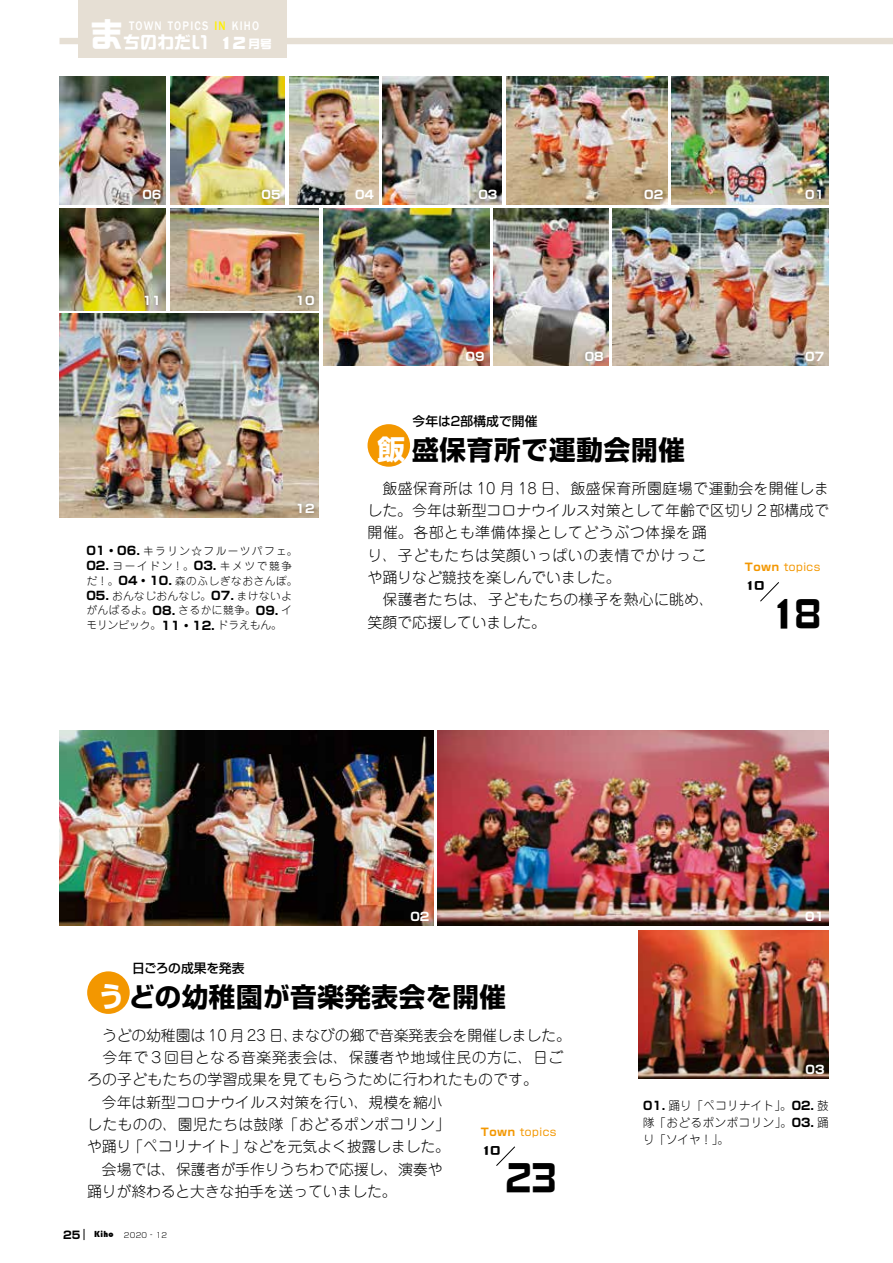
<style>
.page{position:relative;width:893px;height:1263px;background:#fff}
.page>*{position:absolute;margin:0;border:0;box-sizing:border-box;transform-origin:0 0}
.t1{font:42.45px "DF So Gei W7 WINP RKSJ H";color:#000;scale:.8 1}
.t2{font:700 26.55px "Shin Go Pro";letter-spacing:.02em;color:#000}
.t3{font:16.95px "DF So Gei W9 WINP RKSJ H";color:#fff}
.t4{font:300 14.85px/22.4px "Jun 101 Pro";letter-spacing:.005em;color:#000}
.t5{font:300 14.85px "Jun 101 Pro";letter-spacing:.035em;color:#000}
.t6{font:300 14.85px "Jun 101 Pro";letter-spacing:.03em;color:#000}
.t7{font:500 12.75px "Franklin Gothic";letter-spacing:.11em;color:#fff;scale:.86 1}
.t8{font:500 12.75px "Shin Go Pro";color:#000}
.t9{font:500 12.75px "Shin Go Pro";letter-spacing:-.02em;color:#000}
.t10{font:12.75px "DF So Gei W7 WINP RKSJ H";color:#000}
.t11{font:500 12.75px "Franklin Gothic";color:#fff100;scale:.86 1}
.t12{font:300 11.7px/17px "Jun 101 Pro";letter-spacing:.04em;color:#000;text-align:justify}
.t13{font:700 11.7px "Shin Go Pro";color:#fff}
.t14{font:11.7px "DF So Gei W9 WINP RKSJ H";color:#fff}
.t15{font:300 10.65px/14.9px "Jun 101 Pro";letter-spacing:.055em;color:#000;text-align:justify}
.t16{font:300 10.65px/14.9px "Jun 101 Pro";letter-spacing:.135em;color:#000}
.t17{font:10.65px "Shin Go Pro";letter-spacing:.05em;color:#f39700}
.t18{font:700 10.65px "Shin Go Pro";color:#000}
.t19{font:9px "Bauhaus 93";color:#000}
.t20{font:300 7.5px "Shin Go Pro";letter-spacing:.035em;color:#000}
.s1{font-size:33px}
.s2{font-family:"Shin Go Pro";font-weight:700;font-size:11.7px}
.s3{font-size:27.6px;color:#fff}
.s4{font-weight:700}
.s5{font-family:"Shin Go Pro";font-weight:700}
</style>
<div class="page">
<img style="left:60px;top:730px;width:374px;height:196px">
<img style="left:639px;top:930px;width:190px;height:149px">
<img style="left:438px;top:730px;width:391px;height:196px">
<div style="left:87px;top:971px;width:43px;height:43px;background:#f39700;border-radius:50%"></div>
<svg style="left:496px;top:1146px;width:19px;height:20px"></svg>
<div style="left:60px;top:38px;width:833px;height:6px;background:#e6dfd4"></div>
<div style="left:78px;top:0;width:208px;height:57px;background:#e6dfd4"></div>
<img style="left:60px;top:314px;width:259px;height:204px">
<img style="left:323px;top:208px;width:166px;height:158px">
<img style="left:612px;top:208px;width:217px;height:158px">
<img style="left:170px;top:208px;width:149px;height:102px">
<img style="left:60px;top:208px;width:106px;height:102px">
<img style="left:493px;top:208px;width:115px;height:158px">
<img style="left:506px;top:77px;width:162px;height:127px">
<img style="left:289px;top:77px;width:89px;height:127px">
<img style="left:383px;top:77px;width:119px;height:127px">
<img style="left:672px;top:77px;width:157px;height:127px">
<img style="left:170px;top:77px;width:115px;height:127px">
<div style="left:368px;top:424px;width:42px;height:43px;background:#f39700;border-radius:50%"></div>
<img style="left:60px;top:77px;width:106px;height:127px">
<div style="left:258px;top:185px;width:26px;height:18px;background:#000;opacity:.4"></div>
<div style="left:139px;top:185px;width:26px;height:18px;background:#000;opacity:.4"></div>
<div style="left:293px;top:292px;width:26px;height:18px;background:#000;opacity:.4"></div>
<div style="left:140px;top:292px;width:22px;height:18px;background:#000;opacity:.4"></div>
<div style="left:293px;top:499px;width:26px;height:18px;background:#000;opacity:.4"></div>
<div style="left:475px;top:185px;width:27px;height:18px;background:#000;opacity:.59"></div>
<div style="left:581px;top:347px;width:27px;height:18px;background:#000;opacity:.4"></div>
<div style="left:801px;top:185px;width:24px;height:18px;background:#000;opacity:.4"></div>
<div style="left:640px;top:185px;width:27px;height:18px;background:#000;opacity:.4"></div>
<svg style="left:760px;top:582px;width:19px;height:20px"></svg>
<p class="t3" style="left:90px;top:34px;width:119px"><span class="s1">ま</span>ちのわだい</p>
<p class="t7" style="left:232px;top:17px;width:33px">KIHO</p>
<p class="t7" style="left:129px;top:17px;width:39px">TOWN</p>
<p class="t7" style="left:168px;top:17px;width:49px">TOPICS</p>
<p class="t11" style="left:214px;top:17px;width:15px">IN</p>
<p class="t3" style="left:219px;top:35px;width:28px">12</p>
<p class="t14" style="left:248px;top:38px;width:25px">月号</p>
<p class="t13" style="left:142px;top:185px;width:21px">06</p>
<p class="t13" style="left:142px;top:292px;width:21px">11</p>
<p class="t13" style="left:261px;top:185px;width:21px">05</p>
<p class="t13" style="left:296px;top:292px;width:21px">10</p>
<p class="t13" style="left:296px;top:499px;width:21px">12</p>
<p class="t16" style="left:86px;top:542px;width:213px"><span class="s2">01・06.</span>キラリン☆フルーツパフェ。<br><span class="s2">02.</span>ヨーイドン！。<span class="s2">03.</span>キメツで競争だ！。<span class="s2">04・10.</span> 森のふしぎなおさんぽ。</p>
<p class="t15" style="left:86px;top:587px;width:207px"><span class="s2">05.</span> おんなじおんなじ。<span class="s2">07.</span> まけないよがんばるよ。<span class="s2">08.</span> さるかに競争。<span class="s2">09.</span> イモリンピック。<span class="s2">11・12.</span> ドラえもん。</p>
<p class="t13" style="left:355px;top:185px;width:21px">04</p>
<p class="t13" style="left:478px;top:185px;width:21px">03</p>
<p class="t13" style="left:644px;top:185px;width:21px">02</p>
<p class="t13" style="left:805px;top:185px;width:21px">01</p>
<p class="t13" style="left:466px;top:347px;width:21px">09</p>
<p class="t13" style="left:585px;top:347px;width:21px">08</p>
<p class="t13" style="left:805px;top:347px;width:21px">07</p>
<p class="t8" style="left:413px;top:410px;width:126px">今年は２部構成で開催</p>
<h2 class="t2" style="left:378px;top:429px;width:309px"><span class="s3">飯</span>盛保育所で運動会開催</h2>
<p class="t4" style="left:368px;top:475px;width:463px">　飯盛保育所は 10 月 18 日、飯盛保育所園庭場で運動会を開催しました。今年は新型コロナウイルス対策として年齢で区切り２部構成で開催。各部とも準備体操としてどうぶつ体操を踊<br>り、子どもたちは笑顔いっぱいの表情でかけっこ<br>や踊りなど競技を楽しんでいました。<br>　保護者たちは、子どもたちの様子を熱心に眺め、<br>笑顔で応援していました。</p>
<p class="t17" style="left:745px;top:558px;width:77px"><span class="s4">Town</span> topics</p>
<h1 class="t1" style="left:769px;top:592px;width:65px">18</h1>
<p class="t10" style="left:745px;top:579px;width:21px">10</p>
<p class="t9" style="left:132px;top:958px;width:114px">日ごろの成果を発表</p>
<p class="t13" style="left:410px;top:907px;width:21px">02</p>
<p class="t13" style="left:805px;top:907px;width:21px">01</p>
<h2 class="t2" style="left:98px;top:976px;width:410px"><span class="s3">う</span>どの幼稚園が音楽発表会を開催</h2>
<p class="t4" style="left:291px;top:1022px;width:282px">まなびの郷で音楽発表会を開催しました。</p>
<p class="t4" style="left:102px;top:1022px;width:198px">うどの幼稚園は 10 月 23 日、</p>
<p class="t5" style="left:87px;top:1046px;width:478px">　今年で３回目となる音楽発表会は、保護者や地域住民の方に、日ご</p>
<p class="t4" style="left:87px;top:1067px;width:452px">ろの子どもたちの学習成果を見てもらうために行われたものです。</p>
<p class="t4" style="left:87px;top:1089px;width:357px">　今年は新型コロナウイルス対策を行い、規模を縮小</p>
<p class="t6" style="left:87px;top:1113px;width:364px">したものの、園児たちは鼓隊「おどるポンポコリン「</p>
<p class="t4" style="left:244px;top:1134px;width:208px">などを元気よく披露しました。</p>
<p class="t17" style="left:481px;top:1123px;width:77px"><span class="s4">Town</span> topics</p>
<h1 class="t1" style="left:505px;top:1157px;width:65px">23</h1>
<p class="t4" style="left:129px;top:1134px;width:119px">「ペコリナイト」</p>
<p class="t4" style="left:87px;top:1134px;width:357px">や踊り<br>　会場では、保護者が手作りうちわで応援し、演奏や踊りが終わると大きな拍手を送っていました。</p>
<p class="t10" style="left:481px;top:1144px;width:21px">10</p>
<p class="t18" style="left:63px;top:1226px;width:19px">25</p>
<p class="t19" style="left:94px;top:1229px;width:21px">Kiho</p>
<p class="t20" style="left:124px;top:1228px;width:45px">2020 - 12</p>
<p class="t13" style="left:805px;top:1060px;width:21px">03</p>
<p class="t12" style="left:643px;top:1096px;width:187px"><span class="s5">01.</span> 踊り「ペコリナイト」。<span class="s5">02.</span> 鼓隊「おどるポンポコリン」。<span class="s5">03.</span> 踊り「ソイヤ! 。「</p>
</div>
